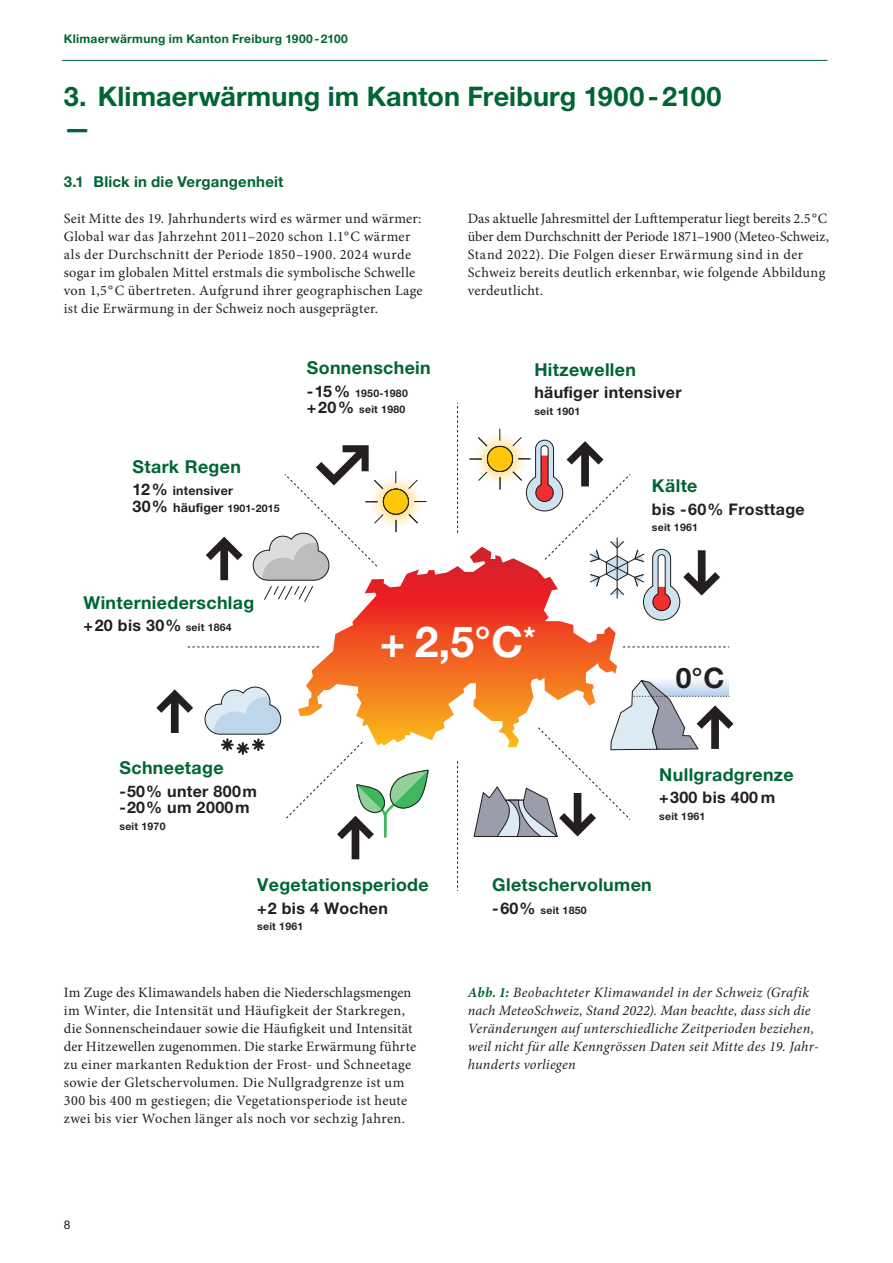
<style>
.page{position:relative;width:893px;height:1263px;background:#fff}
.page>*{position:absolute;margin:0;border:0;box-sizing:border-box;transform-origin:0 0}
.t1{font:700 42.75px "Helvetica Neue LT Pro";color:#fff}
.t2{font:700 28.35px "Helvetica Neue LT Pro";color:#231f20}
.Haupttitel{font:700 27px/31.5px "Helvetica Neue LT Pro";letter-spacing:.005em;color:#006535}
.t3{font:700 17.85px "Helvetica Neue LT Pro";letter-spacing:.02em;color:#006535}
.t4{font:700 16.05px/16.5px "Helvetica Neue LT Pro";letter-spacing:.02em;color:#231f20}
.Zwischentitel_grün{font:700 15px "Helvetica Neue LT Pro";letter-spacing:.015em;color:#006535}
.Haupttext{font:14.25px/18px "Minion Pro";letter-spacing:.02em;color:#231f20}
.Haupttext-2{font:italic 14.25px/18px "Minion Pro";letter-spacing:.015em;color:#231f20}
.t5{font:700 12.45px "Helvetica Neue LT Pro";letter-spacing:.02em;color:#231f20}
.kopfzeile_links{font:700 12px "Helvetica Neue LT Pro";letter-spacing:.02em;color:#006535}
.t6{font:12px "Helvetica Neue LT Pro";color:#231f20}
.t7{font:700 10.5px/16.5px "Helvetica Neue LT Pro";letter-spacing:.02em;color:#231f20}
.s1{font-size:16.05px}
.s2{font-size:12.45px}
.s3{font-size:10.5px}
.s4{font-weight:700;color:#006535}
</style>
<div class="page">
<hr style="left:62px;top:60px;width:765px;height:1px;background:#006535">
<svg style="left:473px;top:432px;width:54px;height:54px"></svg>
<svg style="left:500px;top:477px;width:1px;height:12px"></svg>
<svg style="left:499px;top:428px;width:1px;height:13px"></svg>
<svg style="left:469px;top:459px;width:13px;height:1px"></svg>
<div style="left:487px;top:446px;width:25px;height:25px;background:#fec70c;border-radius:50%"></div>
<div style="left:487px;top:446px;width:26px;height:26px;border:1px solid #231f20;border-radius:50%"></div>
<svg style="left:477px;top:436px;width:11px;height:12px"></svg>
<svg style="left:477px;top:470px;width:12px;height:12px"></svg>
<svg style="left:369px;top:475px;width:54px;height:53px"></svg>
<svg style="left:396px;top:520px;width:1px;height:12px"></svg>
<svg style="left:395px;top:471px;width:1px;height:12px"></svg>
<div style="left:383px;top:489px;width:25px;height:25px;background:#fec70c;border-radius:50%"></div>
<div style="left:383px;top:489px;width:26px;height:26px;border:1px solid #231f20;border-radius:50%"></div>
<svg style="left:414px;top:501px;width:12px;height:1px"></svg>
<svg style="left:407px;top:513px;width:12px;height:11px"></svg>
<svg style="left:407px;top:479px;width:12px;height:11px"></svg>
<svg style="left:457px;top:403px;width:1px;height:130px"></svg>
<svg style="left:298px;top:547px;width:319px;height:194px"></svg>
<svg style="left:457px;top:761px;width:1px;height:130px"></svg>
<svg style="left:623px;top:647px;width:106px;height:1px"></svg>
<svg style="left:188px;top:647px;width:131px;height:1px"></svg>
<svg style="left:473px;top:675px;width:260px;height:162px"></svg>
<svg style="left:156px;top:689px;width:37px;height:44px"></svg>
<svg style="left:204px;top:686px;width:225px;height:173px"></svg>
<svg style="left:206px;top:537px;width:37px;height:43px"></svg>
<svg style="left:252px;top:445px;width:133px;height:158px"></svg>
<svg style="left:511px;top:436px;width:209px;height:185px"></svg>
<p class="kopfzeile_links" style="left:64px;top:31px;width:286px">Klimaerwärmung im Kanton Freiburg 1900-2100</p>
<p class="Haupttitel" style="left:64px;top:80px;width:659px">3. Klimaerwärmung im Kanton Freiburg 1900-2100 —</p>
<p class="Zwischentitel_grün" style="left:64px;top:172px;width:221px">3.1 Blick in die Vergangenheit</p>
<p class="Haupttext" style="left:64px;top:209px;width:360px">Seit Mitte des 19. Jahrhunderts wird es wärmer und wärmer:<br>Global war das Jahrzehnt 2011–2020 schon 1.1°C wärmer als der Durchschnitt der Periode 1850–1900. 2024 wurde sogar im globalen Mittel erstmals die symbolische Schwelle von 1,5°C übertreten. Aufgrund ihrer geographischen Lage ist die Erwärmung in der Schweiz noch ausgeprägter.</p>
<p class="t3" style="left:133px;top:456px;width:110px">Stark Regen</p>
<p class="t5" style="left:133px;top:483px;width:102px"><span class="s1">12%</span> intensiver</p>
<p class="t7" style="left:133px;top:500px;width:149px"><span class="s1">30%</span> <span class="s2">häufiger</span> 1901-2015</p>
<p class="t3" style="left:307px;top:357px;width:125px">Sonnenschein</p>
<p class="t7" style="left:307px;top:385px;width:102px"><span class="s1">-15%</span> 1950-1980 <span class="s1">+20%</span> seit 1980</p>
<p class="Haupttext" style="left:468px;top:209px;width:363px">Das aktuelle Jahresmittel der Lufttemperatur liegt bereits 2.5°C über dem Durchschnitt der Periode 1871–1900 (Meteo-Schweiz, Stand 2022). Die Folgen dieser Erwärmung sind in der Schweiz bereits deutlich erkennbar, wie folgende Abbildung verdeutlicht.</p>
<p class="t3" style="left:534px;top:358px;width:103px">Hitzewellen</p>
<p class="t4" style="left:534px;top:384px;width:149px">häufiger intensiver</p>
<p class="t7" style="left:534px;top:402px;width:48px">seit 1901</p>
<p class="t3" style="left:652px;top:475px;width:47px">Kälte</p>
<p class="t4" style="left:652px;top:500px;width:154px">bis -60% Frosttage</p>
<p class="t7" style="left:652px;top:519px;width:48px">seit 1961</p>
<p class="t3" style="left:84px;top:591px;width:172px">Winterniederschlag</p>
<p class="t4" style="left:84px;top:617px;width:150px">+20 bis 30% <span class="s3">seit 1864</span></p>
<p class="t1" style="left:380px;top:616px;width:157px">+ 2,5°C<sup>*</sup></p>
<p class="t2" style="left:676px;top:660px;width:50px">0°C</p>
<p class="t3" style="left:120px;top:757px;width:106px">Schneetage</p>
<p class="t4" style="left:120px;top:782px;width:139px">-50% unter 800m -20% um 2000m</p>
<p class="t7" style="left:120px;top:817px;width:48px">seit 1970</p>
<p class="t3" style="left:257px;top:874px;width:173px">Vegetationsperiode</p>
<p class="t4" style="left:257px;top:899px;width:132px">+2 bis 4 Wochen</p>
<p class="t7" style="left:257px;top:918px;width:48px">seit 1961</p>
<p class="t3" style="left:659px;top:763px;width:136px">Nullgradgrenze</p>
<p class="t4" style="left:659px;top:789px;width:117px">+300 bis 400 m</p>
<p class="t7" style="left:659px;top:808px;width:48px">seit 1961</p>
<p class="t3" style="left:492px;top:874px;width:161px">Gletschervolumen</p>
<p class="t7" style="left:492px;top:901px;width:96px"><span class="s1">-60%</span> seit 1850</p>
<p class="Haupttext" style="left:64px;top:983px;width:354px">Im Zuge des Klimawandels haben die Niederschlagsmengen im Winter, die Intensität und Häufigkeit der Starkregen, die Sonnenscheindauer sowie die Häufigkeit und Intensität der Hitzewellen zugenommen. Die starke Erwärmung führte zu einer markanten Reduktion der Frost- und Schneetage sowie der Gletschervolumen. Die Nullgradgrenze ist um 300 bis 400 m gestiegen; die Vegetationsperiode ist heute zwei bis vier Wochen länger als noch vor sechzig Jahren.</p>
<p class="Haupttext-2" style="left:468px;top:983px;width:352px"><span class="s4">Abb. 1:</span> Beobachteter Klimawandel in der Schweiz (Grafik nach MeteoSchweiz, Stand 2022). Man beachte, dass sich die Veränderungen auf unterschiedliche Zeitperioden beziehen, weil nicht für alle Kenngrössen Daten seit Mitte des 19. Jahr&shy;hunderts vorliegen</p>
<p class="t6" style="left:64px;top:1217px;width:8px">8</p>
</div>
